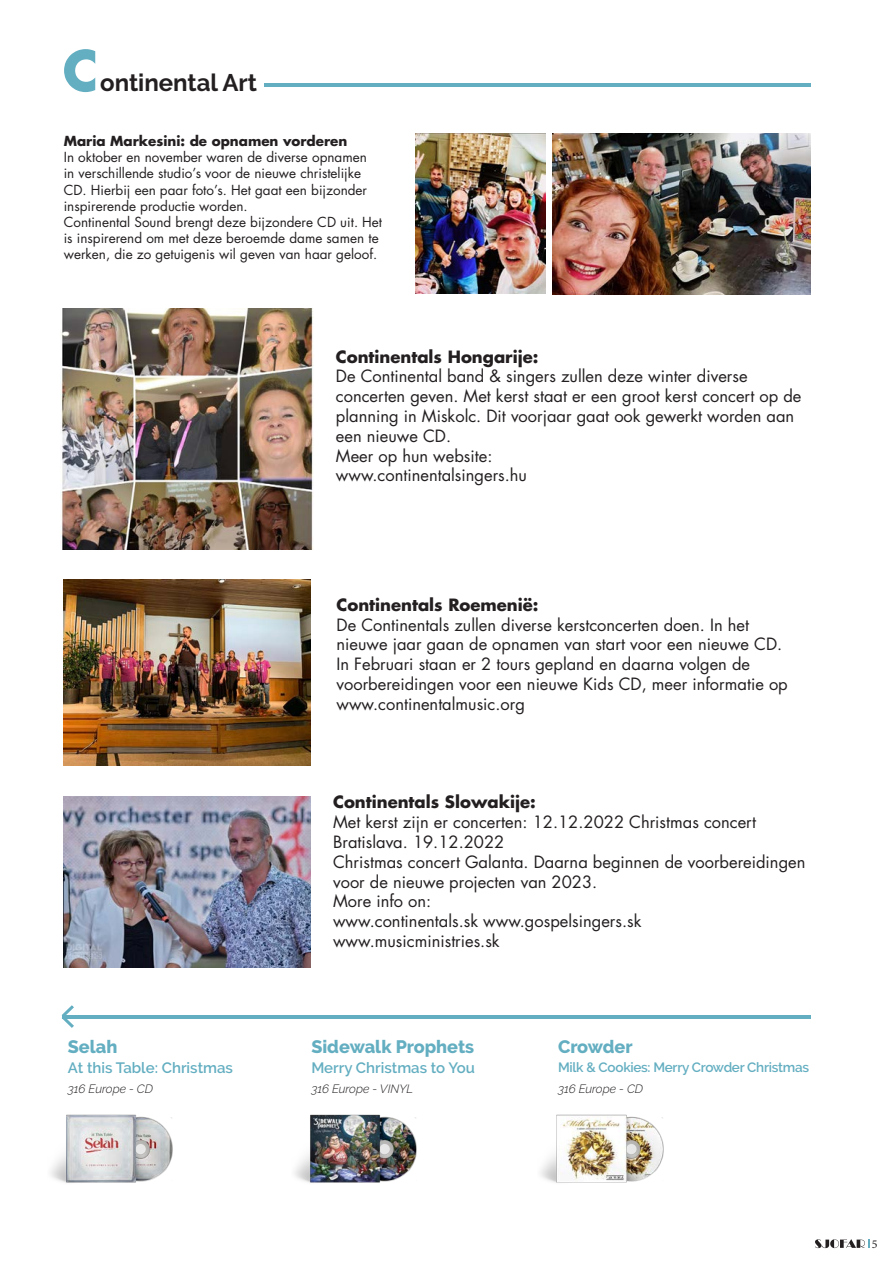
<style>
.page{position:relative;width:893px;height:1263px;background:#fff}
.page>*{position:absolute;margin:0;border:0;box-sizing:border-box;transform-origin:0 0}
.t1{font:700 54px "Futura";color:#63aec1}
.t2{font:700 24px "Raleway";color:#231f20}
.t3{font:800 18px "Raleway";color:#63aec1}
.t4{font:16.5px/19.8px "Futura Std";color:#231f20}
.t5{font:700 16.5px "Futura Std";color:#231f20}
.t6{font:600 15px "Raleway";color:#63aec1}
.t7{font:13.5px/16.2px "Futura Std";color:#231f20}
.t8{font:600 13.5px "Raleway";letter-spacing:-.02em;color:#63aec1}
.t9{font:700 13.5px "Futura Std";color:#231f20}
.t10{font:italic 300 12px "Raleway";color:#231f20}
.t11{font:12px "Minion Pro";color:#231f20}
</style>
<div class="page">
<svg style="left:815px;top:1239px;width:55px;height:9px"></svg>
<hr style="left:264px;top:83px;width:547px;height:3px;background:#63aec1">
<img style="left:415px;top:134px;width:131px;height:160px">
<img style="left:553px;top:134px;width:258px;height:160px">
<img style="left:61px;top:308px;width:253px;height:242px">
<img style="left:64px;top:796px;width:246px;height:172px">
<img style="left:64px;top:579px;width:246px;height:186px">
<img style="left:50px;top:1114px;width:123px;height:69px">
<img style="left:294px;top:1114px;width:123px;height:69px">
<img style="left:540px;top:1114px;width:124px;height:69px">
<hr style="left:62px;top:1015px;width:749px;height:3px;background:#63aec1">
<svg style="left:61px;top:1005px;width:14px;height:23px"></svg>
<p class="t1" style="left:62px;top:32px;width:38px">C</p>
<p class="t2" style="left:100px;top:69px;width:159px">ontinental Art</p>
<p class="t9" style="left:64px;top:132px;width:285px">Maria Markesini: de opnamen vorderen</p>
<p class="t7" style="left:64px;top:149px;width:305px">In oktober en november waren de diverse opnamen in verschillende studio’s voor de nieuwe christelijke CD. Hierbij een paar foto’s. Het gaat een bijzonder inspirerende productie worden.</p>
<p class="t7" style="left:64px;top:214px;width:320px">Continental Sound brengt deze bijzondere CD uit. Het is inspirerend om met deze beroemde dame samen te werken, die zo getuigenis wil geven van haar geloof.</p>
<p class="t5" style="left:336px;top:345px;width:204px">Continentals Hongarije:</p>
<p class="t4" style="left:336px;top:367px;width:467px">De Continental band &amp; singers zullen deze winter diverse concerten geven. Met kerst staat er een groot kerst concert op de planning in Miskolc. Dit voorjaar gaat ook gewerkt worden aan een nieuwe CD.</p>
<p class="t4" style="left:336px;top:446px;width:158px">Meer op hun website:</p>
<p class="t4" style="left:336px;top:466px;width:193px">www.continentalsingers.hu</p>
<p class="t5" style="left:336px;top:593px;width:204px">Continentals Roemenië:</p>
<p class="t4" style="left:336px;top:615px;width:453px">De Continentals zullen diverse kerstconcerten doen. In het nieuwe jaar gaan de opnamen van start voor een nieuwe CD.<br>In Februari staan er 2 tours gepland en daarna volgen de voorbereidingen voor een nieuwe Kids CD, meer informatie op www.continentalmusic.org</p>
<p class="t5" style="left:333px;top:791px;width:204px">Continentals Slowakije:</p>
<p class="t4" style="left:333px;top:812px;width:424px">Met kerst zijn er concerten: 12.12.2022 Christmas concert<br>Bratislava. 19.12.2022</p>
<p class="t4" style="left:333px;top:852px;width:474px">Christmas concert Galanta. Daarna beginnen de voorbereidingen voor de nieuwe projecten van 2023.</p>
<p class="t4" style="left:333px;top:892px;width:100px">More info on:</p>
<p class="t4" style="left:333px;top:911px;width:310px">www.continentals.sk www.gospelsingers.sk</p>
<p class="t4" style="left:333px;top:931px;width:168px">www.musicministries.sk</p>
<p class="t3" style="left:68px;top:1037px;width:51px">Selah</p>
<p class="t3" style="left:311px;top:1037px;width:164px">Sidewalk Prophets</p>
<p class="t3" style="left:558px;top:1037px;width:76px">Crowder</p>
<p class="t6" style="left:68px;top:1059px;width:167px">At this Table: Christmas</p>
<p class="t6" style="left:311px;top:1059px;width:165px">Merry Christmas to You</p>
<p class="t8" style="left:558px;top:1059px;width:253px">Milk &amp; Cookies: Merry Crowder Christmas</p>
<p class="t10" style="left:68px;top:1082px;width:87px">316 Europe - CD</p>
<p class="t10" style="left:311px;top:1082px;width:103px">316 Europe - VINYL</p>
<p class="t10" style="left:558px;top:1082px;width:87px">316 Europe - CD</p>
<p class="t11" style="left:872px;top:1236px;width:7px">5</p>
</div>
